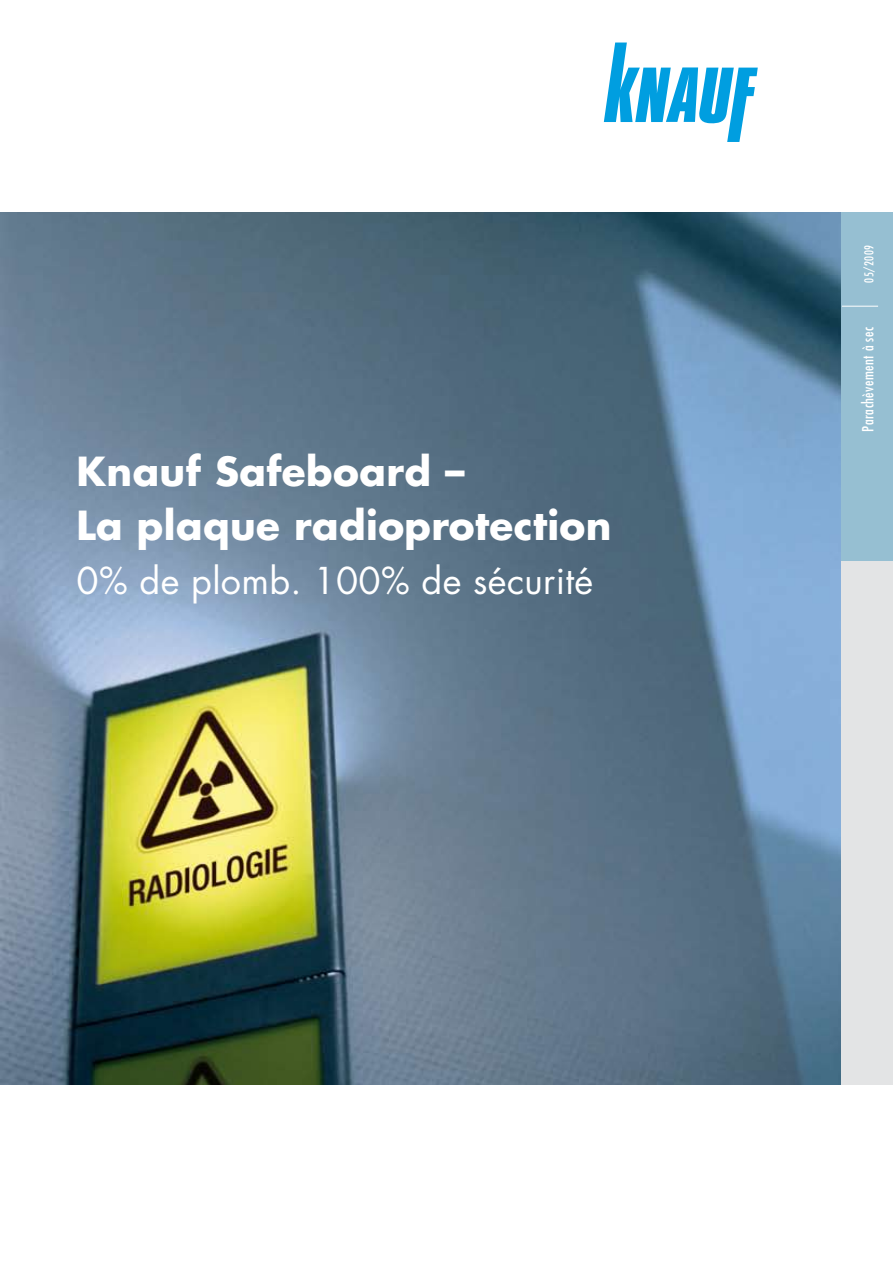
<style>
.page{position:relative;width:893px;height:1263px;background:#fff}
.page>*{position:absolute;margin:0;border:0;box-sizing:border-box;transform-origin:0 0}
.t1{font:700 39px/54px "Futura";letter-spacing:.01em;color:#fff}
.t2{font:36px "Futura";letter-spacing:.01em;color:#fff}
.t3{font:condensed 15px "Futura";letter-spacing:.03em;color:#fff}
.t4{font:condensed 12px "Futura";letter-spacing:.05em;color:#fff}
</style>
<div class="page">
<img style="left:0;top:213px;width:842px;height:871px">
<div style="left:842px;top:538px;width:51px;height:546px;background:#e3e4e5"></div>
<div style="left:842px;top:213px;width:51px;height:348px;background:#96bfd2"></div>
<hr style="left:842px;top:306px;width:36px;height:1px;background:#fff">
<svg style="left:604px;top:43px;width:154px;height:99px"></svg>
<p class="t1" style="left:77px;top:443px;width:537px">Knauf Safeboard –<br>La plaque radioprotection</p>
<p class="t2" style="left:77px;top:556px;width:518px">0% de plomb. 100% de sécurité</p>
<p class="t4" style="left:862px;top:283px;width:40px;rotate:-90deg">05/2009</p>
<p class="t3" style="left:859px;top:431px;width:106px;rotate:-90deg">Parachèvement à sec</p>
</div>
